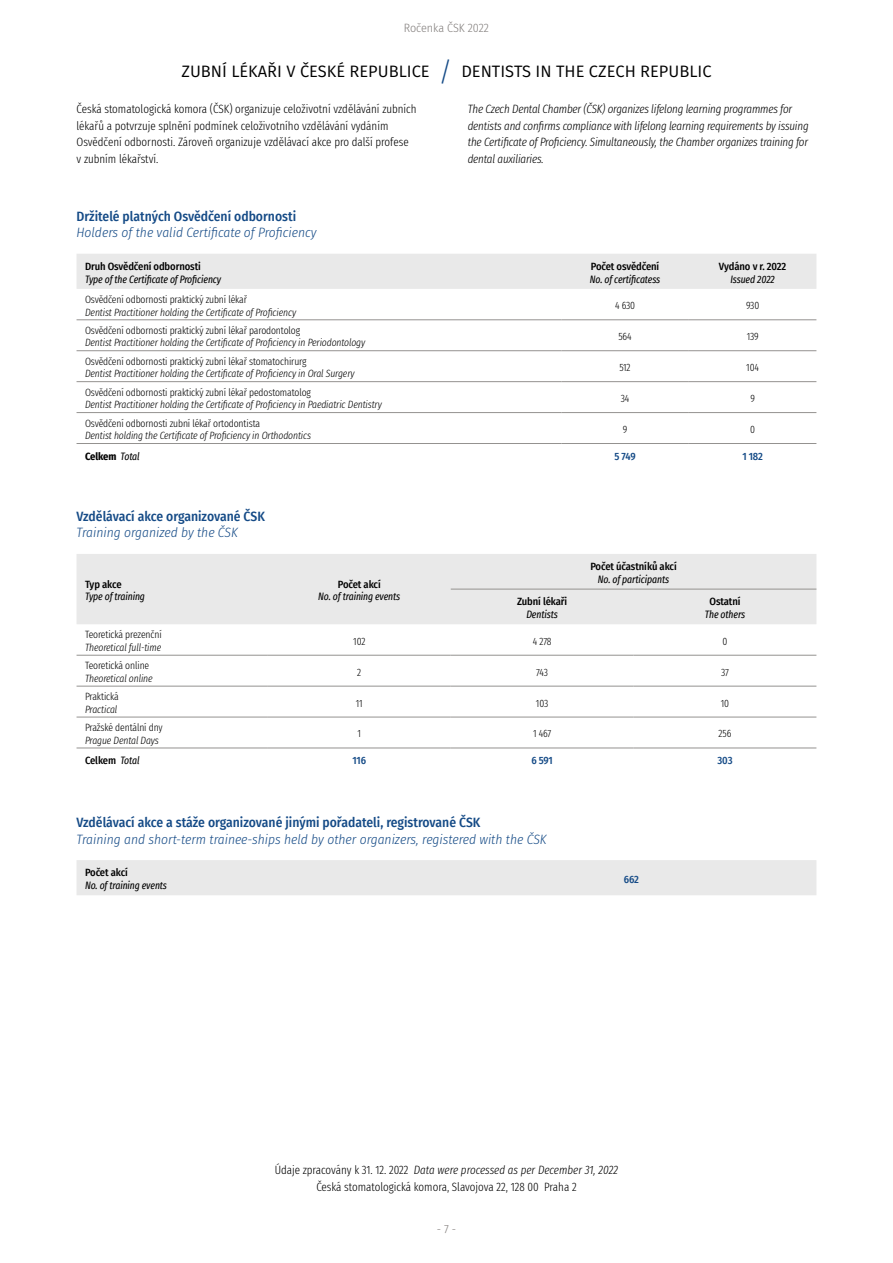
<style>
.page{position:relative;width:893px;height:1263px;background:#fff}
.page>*{position:absolute;margin:0;border:0;box-sizing:border-box;transform-origin:0 0}
.t1{font:16.5px "Fira Sans";color:#000}
.t2{font:italic 300 13.5px "Fira Sans Condensed";color:#144a86}
.t3{font:500 13.5px "Fira Sans Condensed";color:#144a86}
.t4{font:300 extra-condensed 12px/16.5px "Fira Sans";color:#000}
.t5{font:italic 300 extra-condensed 12px/16.5px "Fira Sans";letter-spacing:-.015em;color:#000}
.t6{font:300 12px "Fira Sans Condensed";color:#807c7a}
.t7{font:italic 300 extra-condensed 10.5px "Fira Sans";letter-spacing:-.01em;color:#000}
.t8{font:300 extra-condensed 10.5px "Fira Sans";letter-spacing:-.01em;color:#000}
.t9{font:italic extra-condensed 10.5px "Fira Sans";letter-spacing:-.01em;color:#000}
.t10{font:500 10.5px "Fira Sans Condensed";letter-spacing:-.01em;color:#000}
.t11{font:500 10.5px "Fira Sans Condensed";letter-spacing:-.02em;color:#144a86}
.t12{font:700 10.5px "Fira Sans Condensed";letter-spacing:-.01em;color:#000}
.s1{font-weight:300;font-size:27px;color:#144a86}
.s2{font-family:"Fira Sans";font-weight:400;font-style:italic;font-stretch:extra-condensed}
.s3{font-style:italic}
</style>
<div class="page">
<div style="left:77px;top:254px;width:739px;height:35px;background:#e9e9e9"></div>
<hr style="left:77px;top:319px;width:484px;height:1px;background:#949290">
<hr style="left:561px;top:319px;width:128px;height:1px;background:#949290">
<hr style="left:689px;top:319px;width:127px;height:1px;background:#949290">
<hr style="left:77px;top:350px;width:484px;height:1px;background:#949290">
<hr style="left:561px;top:350px;width:128px;height:1px;background:#949290">
<hr style="left:689px;top:350px;width:127px;height:1px;background:#949290">
<hr style="left:77px;top:381px;width:484px;height:1px;background:#949290">
<hr style="left:561px;top:381px;width:128px;height:1px;background:#949290">
<hr style="left:689px;top:381px;width:127px;height:1px;background:#949290">
<hr style="left:561px;top:412px;width:128px;height:1px;background:#949290">
<hr style="left:689px;top:412px;width:127px;height:1px;background:#949290">
<hr style="left:561px;top:443px;width:128px;height:1px;background:#949290">
<hr style="left:689px;top:443px;width:127px;height:1px;background:#949290">
<hr style="left:77px;top:412px;width:484px;height:1px;background:#949290">
<hr style="left:77px;top:443px;width:484px;height:1px;background:#949290">
<div style="left:77px;top:554px;width:739px;height:70px;background:#e9e9e9"></div>
<hr style="left:77px;top:655px;width:191px;height:1px;background:#949290">
<hr style="left:268px;top:655px;width:183px;height:1px;background:#949290">
<hr style="left:451px;top:655px;width:183px;height:1px;background:#949290">
<hr style="left:634px;top:655px;width:182px;height:1px;background:#949290">
<hr style="left:77px;top:686px;width:191px;height:1px;background:#949290">
<hr style="left:268px;top:686px;width:183px;height:1px;background:#949290">
<hr style="left:451px;top:686px;width:183px;height:1px;background:#949290">
<hr style="left:634px;top:686px;width:182px;height:1px;background:#949290">
<hr style="left:268px;top:717px;width:183px;height:1px;background:#949290">
<hr style="left:451px;top:717px;width:183px;height:1px;background:#949290">
<hr style="left:634px;top:717px;width:182px;height:1px;background:#949290">
<hr style="left:268px;top:748px;width:183px;height:1px;background:#949290">
<hr style="left:451px;top:748px;width:183px;height:1px;background:#949290">
<hr style="left:634px;top:748px;width:182px;height:1px;background:#949290">
<hr style="left:77px;top:717px;width:191px;height:1px;background:#949290">
<hr style="left:77px;top:748px;width:191px;height:1px;background:#949290">
<hr style="left:451px;top:589px;width:183px;height:1px;background:#949290">
<hr style="left:634px;top:589px;width:182px;height:1px;background:#949290">
<div style="left:77px;top:860px;width:739px;height:35px;background:#e9e9e9"></div>
<p class="t6" style="left:404px;top:20px;width:87px">Ročenka ČSK 2022</p>
<h1 class="t1" style="left:181px;top:59px;width:532px">ZUBNÍ LÉKAŘI V ČESKÉ REPUBLICE <span class="s1">/</span> DENTISTS IN THE CZECH REPUBLIC</h1>
<p class="t4" style="left:77px;top:101px;width:342px">Česká stomatologická komora (ČSK) organizuje celoživotní vzdělávání zubních lékařů a potvrzuje splnění podmínek celoživotního vzdělávání vydáním Osvědčení odbornosti. Zároveň organizuje vzdělávací akce pro další profese<br>v zubním lékařství.</p>
<p class="t5" style="left:468px;top:101px;width:342px">The Czech Dental Chamber (ČSK) organizes lifelong learning programmes for dentists and confirms compliance with lifelong learning requirements by issuing the Certificate of Proficiency. Simultaneously, the Chamber organizes training for dental auxiliaries.</p>
<p class="t3" style="left:77px;top:205px;width:221px">Držitelé platných Osvědčení odbornosti</p>
<p class="t2" style="left:77px;top:223px;width:242px">Holders of the valid Certificate of Proficiency</p>
<p class="t10" style="left:85px;top:258px;width:117px">Druh Osvědčení odbornosti</p>
<p class="t9" style="left:85px;top:271px;width:138px">Type of the Certificate of Proficiency</p>
<p class="t8" style="left:85px;top:292px;width:163px">Osvědčení odbornosti praktický zubní lékař</p>
<p class="t7" style="left:85px;top:304px;width:213px">Dentist Practitioner holding the Certificate of Proficiency</p>
<p class="t8" style="left:85px;top:323px;width:217px">Osvědčení odbornosti praktický zubní lékař parodontolog</p>
<p class="t7" style="left:85px;top:335px;width:282px">Dentist Practitioner holding the Certificate of Proficiency in Periodontology</p>
<p class="t8" style="left:85px;top:354px;width:223px">Osvědčení odbornosti praktický zubní lékař stomatochirurg</p>
<p class="t7" style="left:85px;top:366px;width:271px">Dentist Practitioner holding the Certificate of Proficiency in Oral Surgery</p>
<p class="t8" style="left:85px;top:385px;width:227px">Osvědčení odbornosti praktický zubní lékař pedostomatolog</p>
<p class="t7" style="left:85px;top:397px;width:298px">Dentist Practitioner holding the Certificate of Proficiency in Paediatric Dentistry</p>
<p class="t8" style="left:85px;top:416px;width:177px">Osvědčení odbornosti zubní lékař ortodontista</p>
<p class="t7" style="left:85px;top:428px;width:228px">Dentist holding the Certificate of Proficiency in Orthodontics</p>
<p class="t10" style="left:591px;top:258px;width:70px">Počet osvědčení</p>
<p class="t9" style="left:590px;top:271px;width:72px">No. of certificatess</p>
<p class="t10" style="left:719px;top:258px;width:69px">Vydáno v r. 2022</p>
<p class="t9" style="left:730px;top:271px;width:46px">Issued 2022</p>
<p class="t8" style="left:615px;top:298px;width:22px">4 630</p>
<p class="t8" style="left:746px;top:298px;width:15px">930</p>
<p class="t8" style="left:618px;top:329px;width:15px">564</p>
<p class="t8" style="left:747px;top:329px;width:14px">139</p>
<p class="t8" style="left:619px;top:360px;width:13px">512</p>
<p class="t8" style="left:746px;top:360px;width:14px">104</p>
<p class="t8" style="left:621px;top:391px;width:10px">34</p>
<p class="t8" style="left:750px;top:391px;width:6px">9</p>
<p class="t8" style="left:623px;top:422px;width:6px">9</p>
<p class="t8" style="left:750px;top:422px;width:6px">0</p>
<p class="t12" style="left:85px;top:447px;width:56px">Celkem <span class="s2">Total</span></p>
<p class="t11" style="left:614px;top:448px;width:23px">5 749</p>
<p class="t11" style="left:742px;top:448px;width:22px">1 182</p>
<p class="t3" style="left:77px;top:506px;width:190px">Vzdělávací akce organizované ČSK</p>
<p class="t2" style="left:77px;top:523px;width:163px">Training organized by the ČSK</p>
<p class="t10" style="left:85px;top:576px;width:38px">Typ akce</p>
<p class="t9" style="left:85px;top:589px;width:61px">Type of training</p>
<p class="t8" style="left:85px;top:627px;width:78px">Teoretická prezenční</p>
<p class="t7" style="left:85px;top:640px;width:78px">Theoretical full-time</p>
<p class="t8" style="left:85px;top:658px;width:66px">Teoretická online</p>
<p class="t7" style="left:85px;top:671px;width:69px">Theoretical online</p>
<p class="t8" style="left:85px;top:689px;width:35px">Praktická</p>
<p class="t7" style="left:85px;top:702px;width:34px">Practical</p>
<p class="t8" style="left:85px;top:720px;width:79px">Pražské dentální dny</p>
<p class="t7" style="left:85px;top:733px;width:75px">Prague Dental Days</p>
<p class="t10" style="left:338px;top:576px;width:44px">Počet akcí</p>
<p class="t9" style="left:318px;top:589px;width:84px">No. of training events</p>
<p class="t10" style="left:517px;top:593px;width:52px">Zubní lékaři</p>
<p class="t9" style="left:526px;top:606px;width:33px">Dentists</p>
<p class="t10" style="left:590px;top:558px;width:88px">Počet účastníků akcí</p>
<p class="t9" style="left:598px;top:571px;width:73px">No. of participants</p>
<p class="t10" style="left:709px;top:593px;width:33px">Ostatní</p>
<p class="t9" style="left:705px;top:606px;width:42px">The others</p>
<p class="t8" style="left:353px;top:634px;width:14px">102</p>
<p class="t8" style="left:533px;top:634px;width:20px">4 278</p>
<p class="t8" style="left:723px;top:634px;width:6px">0</p>
<p class="t8" style="left:357px;top:664px;width:6px">2</p>
<p class="t8" style="left:536px;top:664px;width:13px">743</p>
<p class="t8" style="left:721px;top:664px;width:9px">37</p>
<p class="t8" style="left:356px;top:695px;width:8px">11</p>
<p class="t8" style="left:536px;top:695px;width:14px">103</p>
<p class="t8" style="left:721px;top:695px;width:10px">10</p>
<p class="t8" style="left:358px;top:726px;width:5px">1</p>
<p class="t8" style="left:533px;top:726px;width:20px">1 467</p>
<p class="t8" style="left:719px;top:726px;width:14px">256</p>
<p class="t10" style="left:85px;top:752px;width:56px">Celkem <span class="s2">Total</span></p>
<p class="t11" style="left:353px;top:752px;width:15px">116</p>
<p class="t11" style="left:531px;top:752px;width:23px">6 591</p>
<p class="t11" style="left:717px;top:752px;width:17px">303</p>
<p class="t3" style="left:77px;top:812px;width:405px">Vzdělávací akce a stáže organizované jinými pořadateli, registrované ČSK</p>
<p class="t2" style="left:77px;top:829px;width:472px">Training and short-term trainee-ships held by other organizers, registered with the ČSK</p>
<p class="t10" style="left:85px;top:864px;width:44px">Počet akcí</p>
<p class="t9" style="left:85px;top:877px;width:84px">No. of training events</p>
<p class="t11" style="left:624px;top:870px;width:17px">662</p>
<p class="t4" style="left:275px;top:1162px;width:345px;text-align:center">Údaje zpracovány k 31. 12. 2022 <span class="s3">Data were processed as per December 31, 2022<br></span>Česká stomatologická komora, Slavojova 22, 128 00 Praha 2</p>
<p class="t6" style="left:437px;top:1220px;width:21px">- 7 -</p>
</div>
